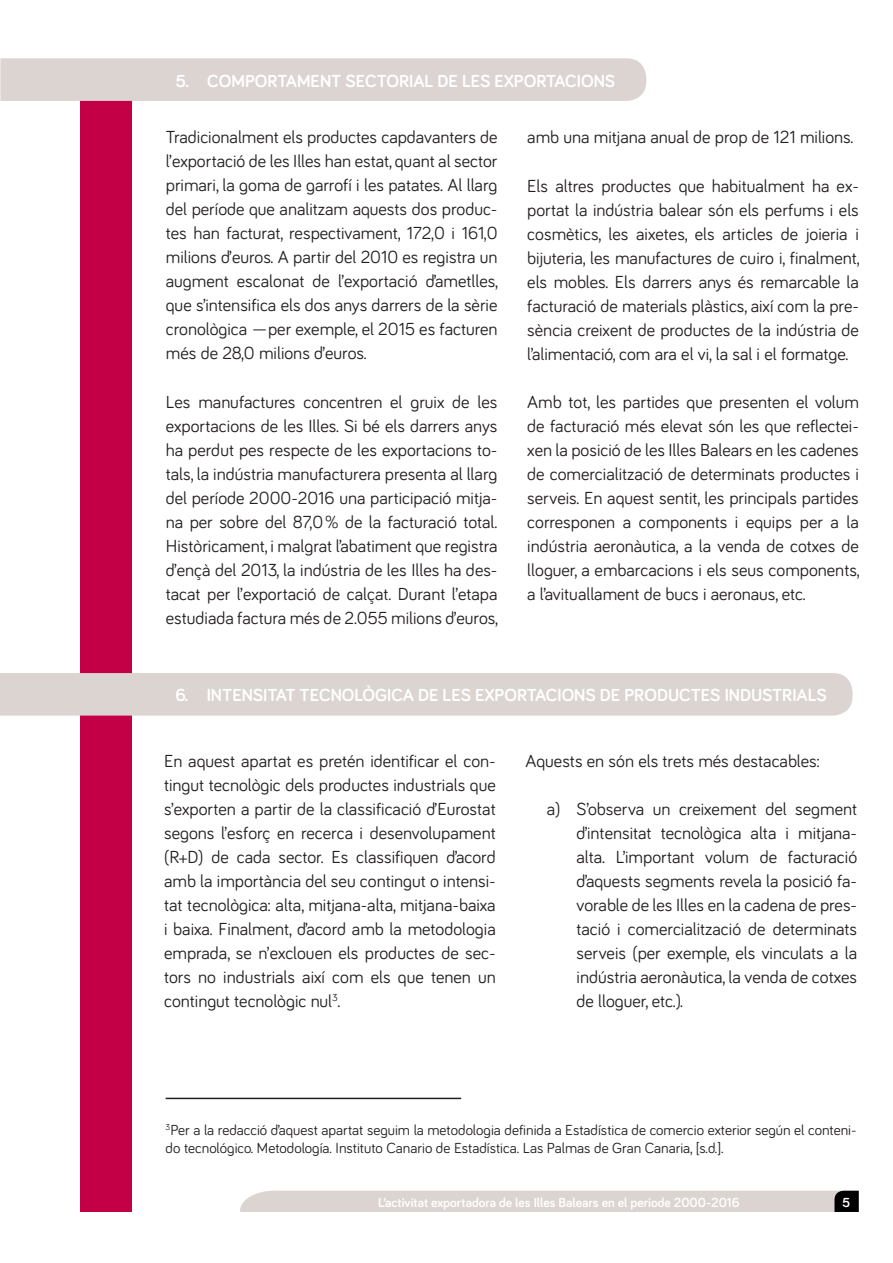
<style>
.page{position:relative;width:893px;height:1263px;background:#fff}
.page>*{position:absolute;margin:0;border:0;box-sizing:border-box;transform-origin:0 0}
.Texte_Focus{font:18px/24px "Bariol";color:#231f20;text-align:justify}
.Llistat_Focus_a{font:18px/24px "Bariol";color:#231f20;text-align:justify}
.Apartado_numérico_Fo{font:700 18px "Bariol";color:#fff}
.Nota_peu_plana{font:15px/18px "Bariol";color:#231f20}
.t1{font:700 13.5px "Bariol";color:#fff}
</style>
<div class="page">
<div style="left:240px;top:1191px;width:68px;height:40px;background:#dbd4d1;border-radius:50%"></div>
<div style="left:239px;top:1212px;width:634px;height:19px;background:#fff"></div>
<div style="left:282px;top:1191px;width:577px;height:21px;background:#dbd4d1"></div>
<div style="left:81px;top:60px;width:51px;height:1152px;background:#c30045"></div>
<hr style="left:166px;top:1098px;width:295px;height:1px;background:#231f20">
<div style="left:0;top:58px;width:646px;height:43px;background:#dbd4d1"></div>
<div style="left:158px;top:69px;width:457px;height:24px;background:#dbd4d1"></div>
<div style="left:0;top:673px;width:853px;height:42px;background:#dbd4d1"></div>
<div style="left:157px;top:683px;width:670px;height:24px;background:#dbd4d1"></div>
<p class="Apartado_numérico_Fo" style="left:176px;top:68px;width:441px">5. COMPORTAMENT SECTORIAL DE LES EXPORTACIONS</p>
<p class="Texte_Focus" style="left:166px;top:124px;width:334px">Tradicionalment els productes capdavanters de l’exportació de les Illes han estat, quant al sector primari, la goma de garrofí i les patates. Al llarg del període que analitzam aquests dos produc&shy;tes han facturat, respectivament, 172,0 i 161,0 milions d’euros. A partir del 2010 es registra un augment escalonat de l’exportació d’ametlles, que s’intensifica els dos anys darrers de la sèrie cronològica —per exemple, el 2015 es facturen més de 28,0 milions d’euros.</p>
<p class="Texte_Focus" style="left:166px;top:389px;width:334px">Les manufactures concentren el gruix de les exportacions de les Illes. Si bé els darrers anys ha perdut pes respecte de les exportacions to&shy;tals, la indústria manufacturera presenta al llarg del període 2000-2016 una participació mitja&shy;na per sobre del 87,0 % de la facturació total.<br>Històricament, i malgrat l’abatiment que registra d’ençà del 2013, la indústria de les Illes ha des&shy;tacat per l’exportació de calçat. Durant l’etapa estudiada factura més de 2.055 milions d’euros,</p>
<p class="Texte_Focus" style="left:527px;top:124px;width:328px">amb una mitjana anual de prop de 121 milions.</p>
<p class="Texte_Focus" style="left:527px;top:173px;width:334px">Els altres productes que habitualment ha ex&shy;portat la indústria balear són els perfums i els cosmètics, les aixetes, els articles de joieria i bijuteria, les manufactures de cuiro i, finalment, els mobles. Els darrers anys és remarcable la facturació de materials plàstics, així com la pre&shy;sència creixent de productes de la indústria de l’alimentació, com ara el vi, la sal i el formatge.</p>
<p class="Texte_Focus" style="left:527px;top:389px;width:334px">Amb tot, les partides que presenten el volum de facturació més elevat són les que reflectei&shy;xen la posició de les Illes Balears en les cadenes de comercialització de determinats productes i serveis. En aquest sentit, les principals partides corresponen a components i equips per a la indústria aeronàutica, a la venda de cotxes de lloguer, a embarcacions i els seus components, a l’avituallament de bucs i aeronaus, etc.</p>
<p class="Apartado_numérico_Fo" style="left:175px;top:683px;width:653px">6. INTENSITAT TECNOLÒGICA DE LES EXPORTACIONS DE PRODUCTES INDUSTRIALS</p>
<p class="Texte_Focus" style="left:164px;top:748px;width:333px">En aquest apartat es pretén identificar el con&shy;tingut tecnològic dels productes industrials que s’exporten a partir de la classificació d’Eurostat segons l’esforç en recerca i desenvolupament (R+D) de cada sector. Es classifiquen d’acord amb la importància del seu contingut o intensi&shy;tat tecnològica: alta, mitjana-alta, mitjana-baixa i baixa. Finalment, d’acord amb la metodologia emprada, se n’exclouen els productes de sec&shy;tors no industrials així com els que tenen un contingut tecnològic nul<sup>3</sup>.</p>
<p class="Texte_Focus" style="left:525px;top:748px;width:296px">Aquests en són els trets més destacables:</p>
<p class="Llistat_Focus_a" style="left:576px;top:796px;width:282px;text-indent:-30px">a) S’observa un creixement del segment d’intensitat tecnològica alta i mitjana&shy;alta. L’important volum de facturació d’aquests segments revela la posició fa&shy;vorable de les Illes en la cadena de pres&shy;tació i comercialització de determinats serveis (per exemple, els vinculats a la indústria aeronàutica, la venda de cotxes de lloguer, etc.).</p>
<p class="Nota_peu_plana" style="left:166px;top:1120px;width:692px"><sup>3</sup>Per a la redacció d’aquest apartat seguim la metodologia definida a Estadística de comercio exterior según el conteni&shy;do tecnológico. Metodología. Instituto Canario de Estadística. Las Palmas de Gran Canaria, [s.d.].</p>
<p class="t1" style="left:378px;top:1193px;width:363px">L’activitat exportadora de les Illes Balears en el període 2000-2016</p>
<p class="t1" style="left:843px;top:1193px;width:9px">5</p>
</div>
